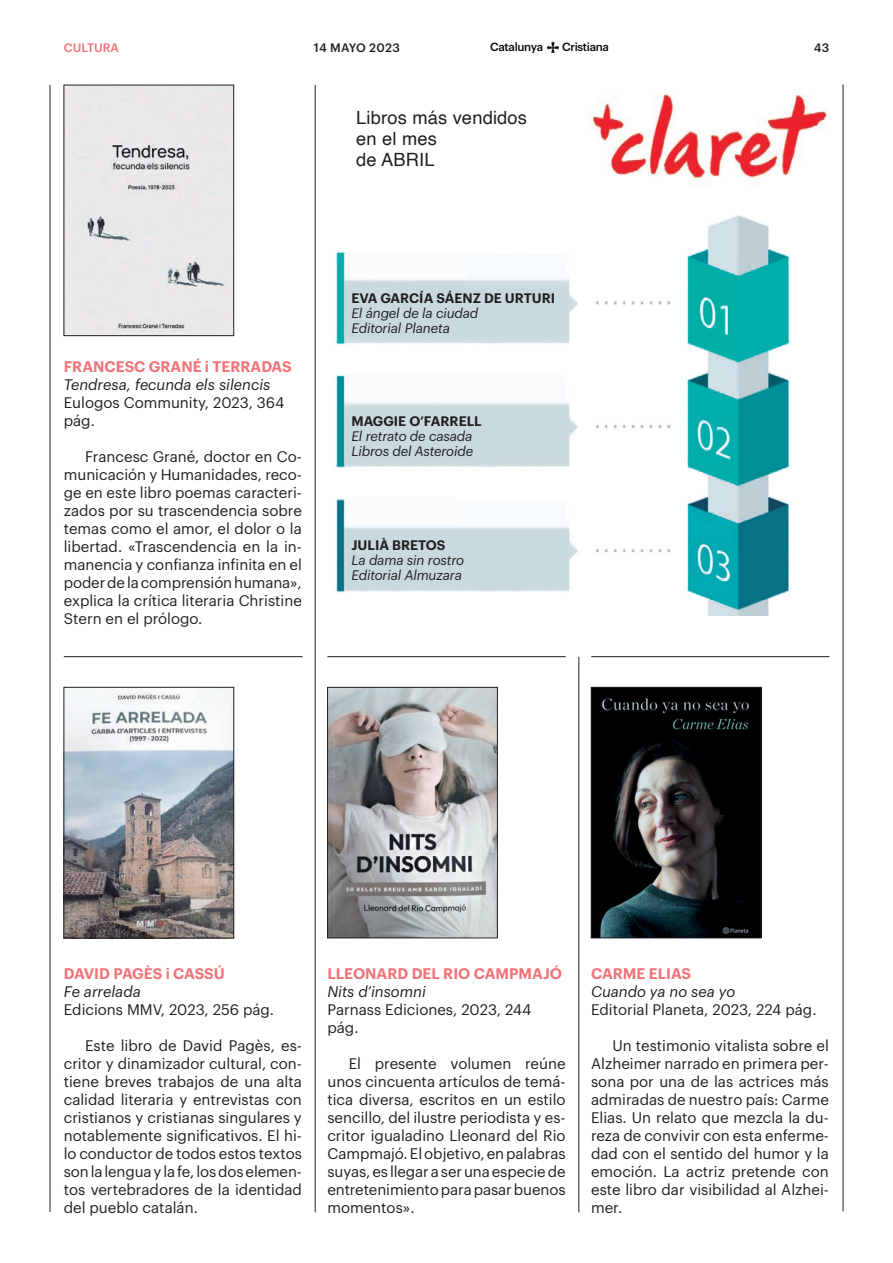
<style>
.page{position:relative;width:893px;height:1263px;background:#fff}
.page>*{position:absolute;margin:0;border:0;box-sizing:border-box;transform-origin:0 0}
.t1{font:18.3px/21.3px "Helvetica";letter-spacing:.01em;color:#231f20}
.t2{font:15px/18px "Graphik";color:#231f20;text-align:justify}
.t3{font:600 15px "Graphik";color:#f27278}
.t4{font:italic 15px "Graphik";color:#231f20}
.t5{font:italic 13.5px/15px "Graphik";letter-spacing:-.01em;color:#231f20}
.t6{font:600 13.5px "Graphik";color:#231f20}
.t7{font:500 12px "Graphik";letter-spacing:.02em;color:#231f20}
.t8{font:500 12px "Graphik";color:#f27278}
.t9{font:500 11.55px "Graphik";letter-spacing:-.03em;color:#07090c}
</style>
<div class="page">
<svg style="left:547px;top:42px;width:12px;height:11px"></svg>
<hr style="left:843px;top:85px;width:1px;height:1126px;background:#231f20">
<hr style="left:50px;top:85px;width:1px;height:1127px;background:#231f20">
<img style="left:590px;top:94px;width:237px;height:90px">
<img style="left:335px;top:215px;width:455px;height:401px">
<hr style="left:64px;top:656px;width:239px;height:1px;background:#231f20">
<hr style="left:327px;top:656px;width:239px;height:1px;background:#231f20">
<hr style="left:315px;top:85px;width:1px;height:1127px;background:#231f20">
<hr style="left:591px;top:656px;width:238px;height:1px;background:#231f20">
<img style="left:593px;top:689px;width:166px;height:247px">
<div style="left:591px;top:687px;width:170px;height:251px;border:1px solid #231f20"></div>
<img style="left:66px;top:689px;width:166px;height:247px">
<div style="left:64px;top:687px;width:170px;height:251px;border:1px solid #231f20"></div>
<img style="left:329px;top:689px;width:166px;height:247px">
<div style="left:327px;top:687px;width:170px;height:251px;border:1px solid #231f20"></div>
<img style="left:66px;top:87px;width:166px;height:247px">
<div style="left:64px;top:85px;width:170px;height:251px;border:1px solid #231f20"></div>
<hr style="left:579px;top:657px;width:1px;height:555px;background:#231f20">
<p class="t8" style="left:64px;top:39px;width:57px">CULTURA</p>
<p class="t7" style="left:314px;top:38px;width:87px">14 MAYO 2023</p>
<p class="t9" style="left:490px;top:38px;width:54px">Catalunya</p>
<p class="t9" style="left:562px;top:38px;width:48px">Cristiana</p>
<p class="t7" style="left:814px;top:38px;width:17px">43</p>
<p class="t1" style="left:356px;top:107px;width:172px">Libros más vendidos en el mes<br>de ABRIL</p>
<p class="t3" style="left:64px;top:355px;width:230px">FRANCESC GRANÉ i TERRADAS</p>
<p class="t4" style="left:64px;top:373px;width:208px">Tendresa, fecunda els silencis</p>
<p class="t2" style="left:64px;top:392px;width:222px">Eulogos Community, 2023, 364 pág.</p>
<p class="t2" style="left:64px;top:446px;width:240px;text-indent:21px">Francesc Grané, doctor en Co&shy;municación y Humanidades, reco&shy;ge en este libro poemas caracteri&shy;zados por su trascendencia sobre temas como el amor, el dolor o la libertad. «Trascendencia en la in&shy;manencia y confianza infinita en el poder de la comprensión humana», explica la crítica literaria Christine Stern en el prólogo.</p>
<p class="t6" style="left:351px;top:288px;width:205px">EVA GARCÍA SÁENZ DE URTURI</p>
<p class="t5" style="left:351px;top:305px;width:128px">El ángel de la ciudad<br>Editorial Planeta</p>
<p class="t6" style="left:351px;top:411px;width:132px">MAGGIE O’FARRELL</p>
<p class="t5" style="left:351px;top:428px;width:123px">El retrato de casada<br>Libros del Asteroide</p>
<p class="t6" style="left:351px;top:534px;width:95px">JULIÀ BRETOS</p>
<p class="t5" style="left:351px;top:551px;width:114px">La dama sin rostro<br>Editorial Almuzara</p>
<p class="t3" style="left:64px;top:962px;width:163px">DAVID PAGÈS i CASSÚ</p>
<p class="t4" style="left:64px;top:980px;width:78px">Fe arrelada</p>
<p class="t2" style="left:64px;top:999px;width:212px">Edicions MMV, 2023, 256 pág.</p>
<p class="t2" style="left:64px;top:1035px;width:240px;text-indent:21px">Este libro de David Pagès, es&shy;critor y dinamizador cultural, con&shy;tiene breves trabajos de una alta calidad literaria y entrevistas con cristianos y cristianas singulares y notablemente significativos. El hi&shy;lo conductor de todos estos textos son la lengua y la fe, los dos elemen&shy;tos vertebradores de la identidad del pueblo catalán.</p>
<p class="t3" style="left:327px;top:962px;width:236px">LLEONARD DEL RIO CAMPMAJÓ</p>
<p class="t4" style="left:327px;top:980px;width:100px">Nits d’insomni</p>
<p class="t2" style="left:327px;top:999px;width:205px">Parnass Ediciones, 2023, 244 pág.</p>
<p class="t2" style="left:327px;top:1053px;width:240px;text-indent:21px">El presente volumen reúne unos cincuenta artículos de temá&shy;tica diversa, escritos en un estilo sencillo, del ilustre periodista y es&shy;critor igualadino Lleonard del Rio Campmajó. El objetivo, en palabras suyas, es llegar a ser una especie de entretenimiento para pasar buenos momentos».</p>
<p class="t3" style="left:591px;top:962px;width:102px">CARME ELIAS</p>
<p class="t4" style="left:591px;top:980px;width:146px">Cuando ya no sea yo</p>
<p class="t2" style="left:591px;top:999px;width:227px">Editorial Planeta, 2023, 224 pág.</p>
<p class="t2" style="left:591px;top:1035px;width:239px;text-indent:21px">Un testimonio vitalista sobre el Alzheimer narrado en primera per&shy;sona por una de las actrices más admiradas de nuestro país: Carme Elias. Un relato que mezcla la du&shy;reza de convivir con esta enferme&shy;dad con el sentido del humor y la emoción. La actriz pretende con este libro dar visibilidad al Alzhei&shy;mer.</p>
</div>
